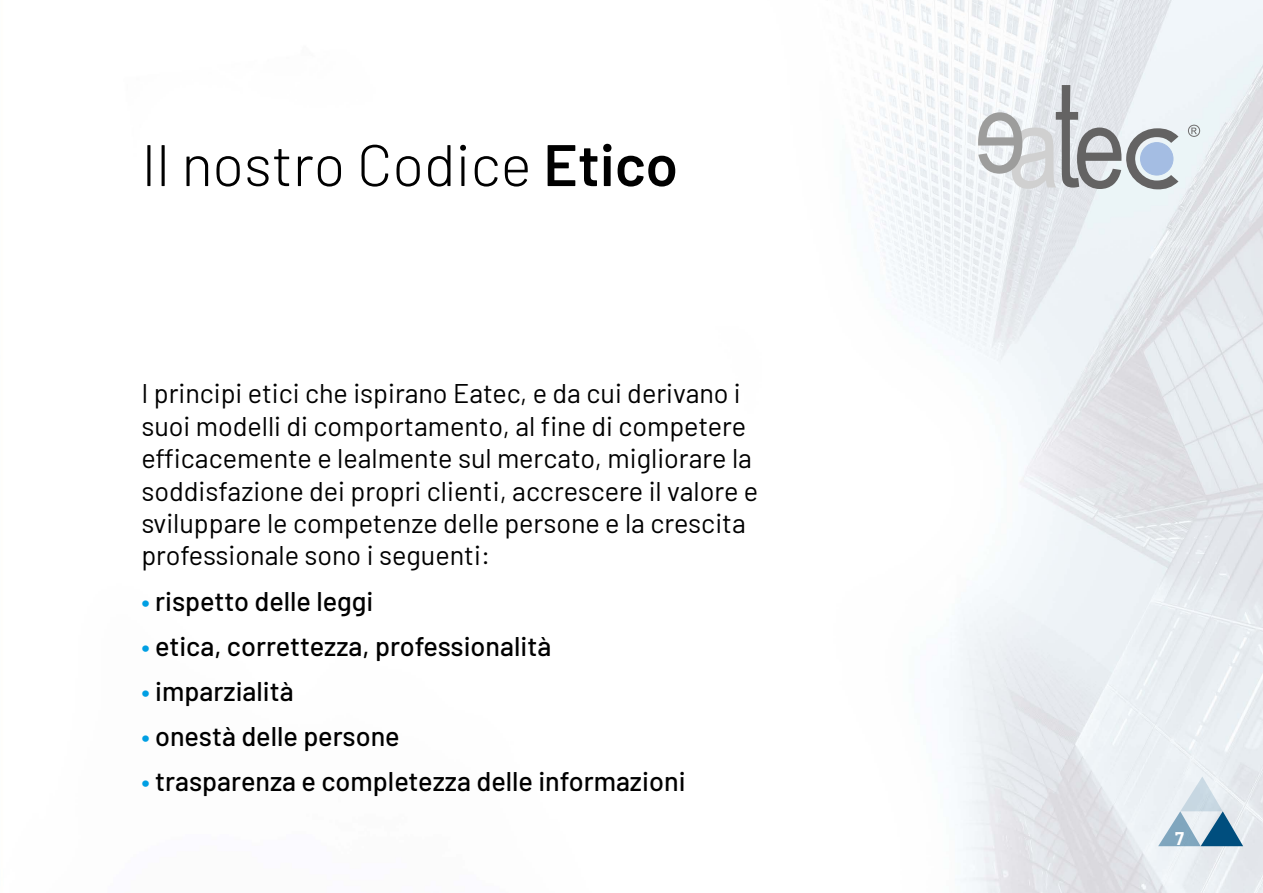
<style>
.page{position:relative;width:1263px;height:893px;background:#fff}
.page>*{position:absolute;margin:0;border:0;box-sizing:border-box;transform-origin:0 0}
.t1{font:300 58.5px "Barlow";color:#000}
.t2{font:27px/32.4px "Barlow";color:#000}
.t3{font:500 27px "Barlow";color:#000}
.t4{font:700 18px "Barlow";color:#fff}
.s1{font-weight:600}
.s2{color:#009fe3}
</style>
<div class="page">
<img style="left:860px;top:0;width:403px;height:893px">
<svg style="left:1158px;top:776px;width:85px;height:70px;background:#bbcfdb"></svg>
<svg style="left:978px;top:85px;width:200px;height:105px"></svg>
<svg style="left:1188px;top:125px;width:12px;height:12px"></svg>
<h1 class="t1" style="left:141px;top:123px;width:538px">Il nostro Codice <span class="s1">Etico</span></h1>
<p class="t2" style="left:141px;top:375px;width:618px">I principi etici che ispirano Eatec, e da cui derivano i suoi modelli di comportamento, al fine di competere efficacemente e lealmente sul mercato, migliorare la soddisfazione dei propri clienti, accrescere il valore e sviluppare le competenze delle persone e la crescita professionale sono i seguenti:</p>
<p class="t3" style="left:141px;top:581px;width:233px"><span class="s2">•</span> rispetto delle leggi</p>
<p class="t3" style="left:141px;top:626px;width:411px"><span class="s2">•</span> etica, correttezza, professionalità</p>
<p class="t3" style="left:141px;top:671px;width:154px"><span class="s2">•</span> imparzialità</p>
<p class="t3" style="left:141px;top:716px;width:260px"><span class="s2">•</span> onestà delle persone</p>
<p class="t3" style="left:141px;top:762px;width:546px"><span class="s2">•</span> trasparenza e completezza delle informazioni</p>
<p class="t4" style="left:1175px;top:825px;width:10px">7</p>
</div>
